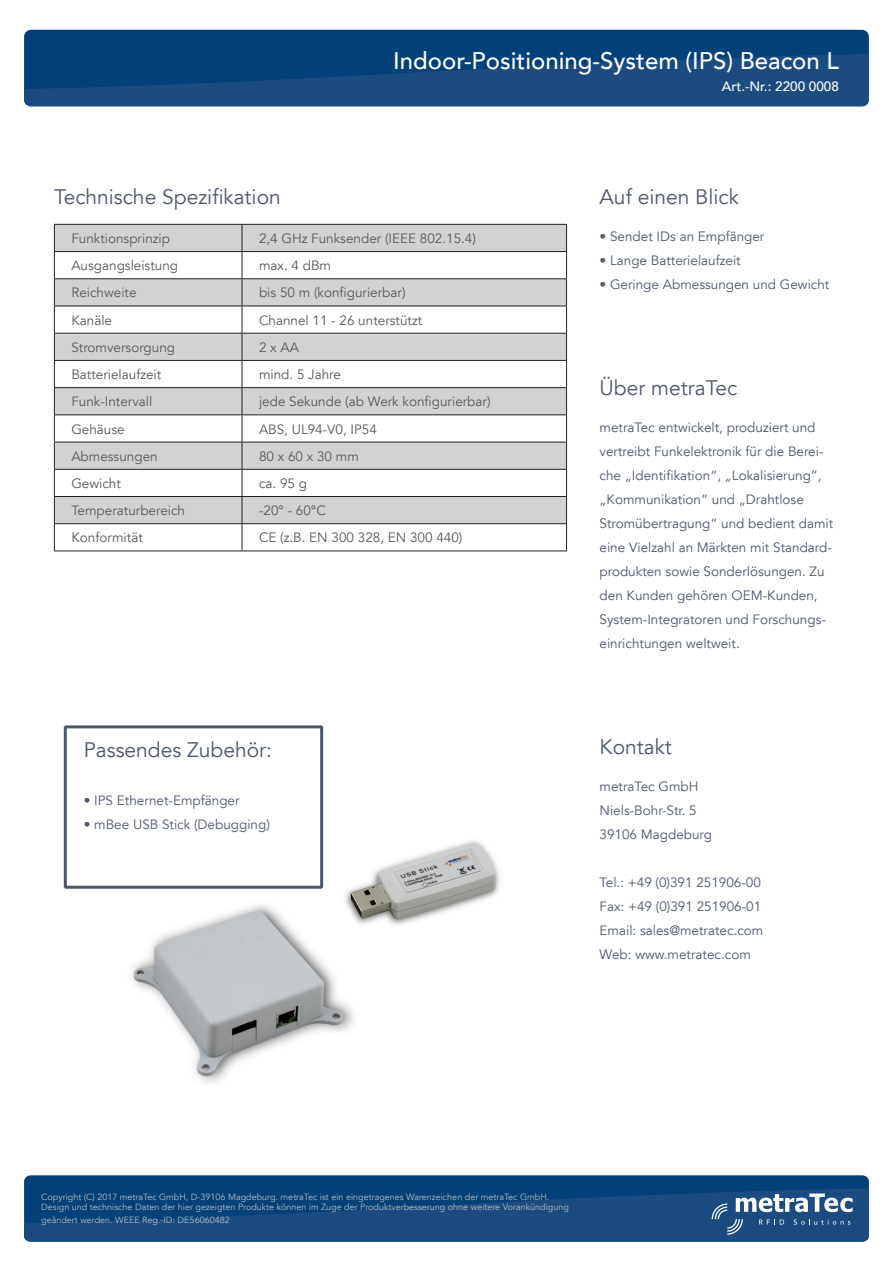
<style>
.page{position:relative;width:893px;height:1263px;background:#fff}
.page>*{position:absolute;margin:0;border:0;box-sizing:border-box;transform-origin:0 0}
.t1{font:500 24px "Avenir LT";color:#fff}
.t2{font:21px "Avenir LT";color:#4d576c}
.t3{font:13.5px/24px "Avenir LT";color:#4d576c}
.t4{font:13.5px "Avenir LT";color:#57585a}
.t5{font:500 13.5px "Avenir LT";color:#fff}
.t6{font:9px/10.8px "Avenir LT";color:#b8bcc4}
</style>
<div class="page">
<div style="left:24px;top:30px;width:845px;height:76px;background:#014078;border-radius:7px"></div>
<svg style="left:24px;top:51px;width:845px;height:55px;fill:#1a4c81"></svg>
<div style="left:24px;top:1175px;width:845px;height:67px;background:#014078;border-radius:6px"></div>
<svg style="left:24px;top:1186px;width:845px;height:56px;fill:#1a4c81"></svg>
<hr style="left:54px;top:224px;width:188px;height:1px;background:#231f20">
<hr style="left:242px;top:224px;width:325px;height:1px;background:#231f20">
<svg style="left:54px;top:225px;width:513px;height:326px"></svg>
<hr style="left:54px;top:551px;width:188px;height:1px;background:#231f20">
<hr style="left:242px;top:551px;width:325px;height:1px;background:#231f20">
<svg style="left:711px;top:1193px;width:142px;height:42px;background:#48709a"></svg>
<div style="left:64px;top:725px;width:259px;height:164px;border:3px solid #4d576c"></div>
<img style="left:131px;top:905px;width:223px;height:178px">
<img style="left:336px;top:841px;width:164px;height:86px">
<h1 class="t1" style="left:393px;top:47px;width:447px">Indoor-Positioning-System (IPS) Beacon L</h1>
<p class="t5" style="left:722px;top:79px;width:119px">Art.-Nr.: 2200 0008</p>
<h2 class="t2" style="left:54px;top:184px;width:228px">Technische Spezifikation</h2>
<p class="t4" style="left:71px;top:231px;width:100px">Funktionsprinzip</p>
<p class="t4" style="left:259px;top:231px;width:218px">2,4 GHz Funksender (IEEE 802.15.4)</p>
<p class="t4" style="left:71px;top:258px;width:108px">Ausgangsleistung</p>
<p class="t4" style="left:259px;top:258px;width:74px">max. 4 dBm</p>
<p class="t4" style="left:71px;top:285px;width:67px">Reichweite</p>
<p class="t4" style="left:259px;top:285px;width:148px">bis 50 m (konfigurierbar)</p>
<p class="t4" style="left:71px;top:312px;width:42px">Kanäle</p>
<p class="t4" style="left:259px;top:312px;width:165px">Channel 11 - 26 unterstützt</p>
<p class="t4" style="left:71px;top:339px;width:105px">Stromversorgung</p>
<p class="t4" style="left:259px;top:339px;width:42px">2 x AA</p>
<p class="t4" style="left:71px;top:367px;width:91px">Batterielaufzeit</p>
<p class="t4" style="left:259px;top:367px;width:84px">mind. 5 Jahre</p>
<p class="t4" style="left:71px;top:394px;width:83px">Funk-Intervall</p>
<p class="t4" style="left:259px;top:394px;width:233px">jede Sekunde (ab Werk konfigurierbar)</p>
<p class="t4" style="left:71px;top:421px;width:55px">Gehäuse</p>
<p class="t4" style="left:259px;top:421px;width:119px">ABS, UL94-V0, IP54</p>
<p class="t4" style="left:71px;top:448px;width:88px">Abmessungen</p>
<p class="t4" style="left:259px;top:448px;width:101px">80 x 60 x 30 mm</p>
<p class="t4" style="left:71px;top:476px;width:51px">Gewicht</p>
<p class="t4" style="left:259px;top:476px;width:50px">ca. 95 g</p>
<p class="t4" style="left:71px;top:503px;width:115px">Temperaturbereich</p>
<p class="t4" style="left:259px;top:503px;width:68px">-20° - 60°C</p>
<p class="t4" style="left:71px;top:530px;width:73px">Konformität</p>
<p class="t4" style="left:259px;top:530px;width:205px">CE (z.B. EN 300 328, EN 300 440)</p>
<h2 class="t2" style="left:84px;top:738px;width:190px">Passendes Zubehör:</h2>
<p class="t3" style="left:84px;top:789px;width:157px">• IPS Ethernet-Empfänger</p>
<p class="t3" style="left:84px;top:813px;width:188px">• mBee USB Stick (Debugging)</p>
<h2 class="t2" style="left:600px;top:185px;width:141px">Auf einen Blick</h2>
<p class="t3" style="left:600px;top:225px;width:166px">• Sendet IDs an Empfänger</p>
<p class="t3" style="left:600px;top:249px;width:143px">• Lange Batterielaufzeit</p>
<p class="t3" style="left:600px;top:273px;width:231px">• Geringe Abmessungen und Gewicht</p>
<h2 class="t2" style="left:600px;top:376px;width:139px">Über metraTec</h2>
<p class="t3" style="left:600px;top:415px;width:235px">metraTec entwickelt, produziert und vertreibt Funkelektronik für die Berei&shy;che „Identifikation“, „Lokalisierung“, „Kommunikation“ und „Drahtlose Stromübertragung“ und bedient damit eine Vielzahl an Märkten mit Standard&shy;produkten sowie Sonderlösungen. Zu den Kunden gehören OEM-Kunden, System-Integratoren und Forschungs&shy;einrichtungen weltweit.</p>
<h2 class="t2" style="left:600px;top:735px;width:74px">Kontakt</h2>
<p class="t3" style="left:600px;top:774px;width:114px">metraTec GmbH<br>Niels-Bohr-Str. 5<br>39106 Magdeburg</p>
<p class="t3" style="left:600px;top:870px;width:165px">Tel.: +49 (0)391 251906-00<br>Fax: +49 (0)391 251906-01<br>Email: sales@metratec.com<br>Web: www.metratec.com</p>
<p class="t6" style="left:41px;top:1191px;width:529px">Copyright (C) 2017 metraTec GmbH, D-39106 Magdeburg. metraTec ist ein eingetragenes Warenzeichen der metraTec GmbH.<br>Design und technische Daten der hier gezeigten Produkte können im Zuge der Produktverbesserung ohne weitere Vorankündigung</p>
<p class="t6" style="left:41px;top:1215px;width:190px">geändert werden. WEEE Reg.-ID: DE56060482</p>
</div>
